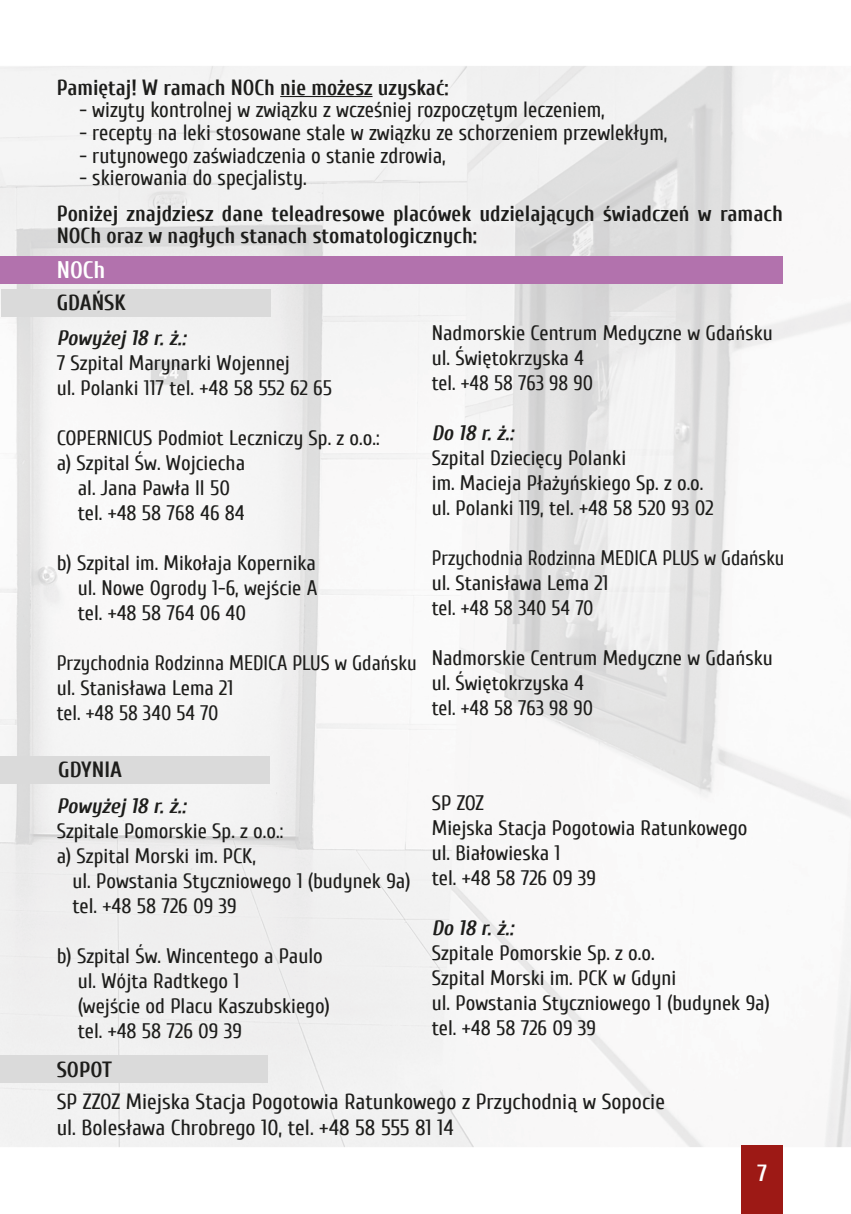
<style>
.page{position:relative;width:851px;height:1214px;background:#fff}
.page>*{position:absolute;margin:0;border:0;box-sizing:border-box;transform-origin:0 0}
.t1{font:700 24px "Cuprum";color:#fff}
.t2{font:700 23.4px "Cuprum";color:#fff}
.t3{font:22px "Cuprum";color:#1d1d1b;scale:.96 1}
.t4{font:700 22px/22px "Cuprum";color:#1d1d1b}
.t5{font:22px/26.4px "Cuprum";color:#1d1d1b}
.t6{font:700 22px "Cuprum";color:#1d1d1b;scale:.96 1}
.t7{font:21px/25px "Cuprum";color:#1d1d1b}
.t8{font:21px/25px "Cuprum";color:#1d1d1b;scale:.96 1}
.t9{font:21px/25px "Cuprum";color:#1d1d1b;scale:.94 1}
.t10{font:italic 700 21px "Cuprum";color:#1d1d1b}
</style>
<div class="page">
<img style="left:0;top:66px;width:850px;height:1147px">
<div style="left:741px;top:1145px;width:41px;height:68px;background:#9d1915"></div>
<hr style="left:280px;top:96px;width:92px;height:1px;background:#1d1d1b">
<div style="left:0;top:256px;width:782px;height:27px;background:#b272ad"></div>
<div style="left:1px;top:289px;width:269px;height:27px;background:#dadada"></div>
<div style="left:0;top:755px;width:269px;height:28px;background:#dadada"></div>
<div style="left:0;top:1054px;width:268px;height:28px;background:#dadada"></div>
<p class="t6" style="left:57px;top:75px;width:409px">Pamiętaj! W ramach NOCh nie możesz uzyskać:</p>
<p class="t3" style="left:79px;top:98px;width:548px">- wizyty kontrolnej w związku z wcześniej rozpoczętym leczeniem,</p>
<p class="t3" style="left:79px;top:120px;width:614px">- recepty na leki stosowane stale w związku ze schorzeniem przewlekłym,</p>
<p class="t3" style="left:79px;top:143px;width:383px">- rutynowego zaświadczenia o stanie zdrowia,</p>
<p class="t3" style="left:79px;top:166px;width:238px">- skierowania do specjalisty.</p>
<p class="t4" style="left:57px;top:203px;width:727px">Poniżej znajdziesz dane teleadresowe placówek udzielających świadczeń w ramach<br>NOCh oraz w nagłych stanach stomatologicznych:</p>
<p class="t1" style="left:57px;top:257px;width:50px">NOCh</p>
<p class="t4" style="left:57px;top:292px;width:24px">Gdańsk</p>
<p class="t10" style="left:57px;top:326px;width:131px">Powyżej 18 r. ż.:</p>
<p class="t7" style="left:57px;top:350px;width:277px">7 Szpital Marynarki Wojennej<br>ul. Polanki 117 tel. +48 58 552 62 65</p>
<p class="t7" style="left:57px;top:425px;width:324px">COPERNICUS Podmiot Leczniczy Sp. z o.o.:</p>
<p class="t7" style="left:57px;top:450px;width:190px">a) Szpital Św. Wojciecha</p>
<p class="t7" style="left:78px;top:475px;width:154px">al. Jana Pawła II 50</p>
<p class="t7" style="left:78px;top:500px;width:168px">tel. +48 58 768 46 84</p>
<p class="t7" style="left:78px;top:550px;width:241px;text-align:justify;text-indent:-21px">b) Szpital im. Mikołaja Kopernika ul. Nowe Ogrody 1-6, wejście A tel. +48 58 764 06 40</p>
<p class="t8" style="left:57px;top:650px;width:376px">Przychodnia Rodzinna MEDICA PLUS w Gdańsku ul. Stanisława Lema 21<br>tel. +48 58 340 54 70</p>
<p class="t4" style="left:58px;top:759px;width:65px">GdYNIA</p>
<p class="t10" style="left:57px;top:794px;width:131px">Powyżej 18 r. ż.:</p>
<p class="t7" style="left:57px;top:818px;width:228px">Szpitale Pomorskie Sp. z o.o.: a) Szpital Morski im. PCK,</p>
<p class="t7" style="left:72px;top:868px;width:339px">ul. Powstania Styczniowego 1 (budynek 9a) tel. +48 58 726 09 39</p>
<p class="t7" style="left:78px;top:943px;width:253px;text-indent:-21px">b) Szpital Św. Wincentego a Paulo ul. Wójta Radtkego 1<br>(wejście od Placu Kaszubskiego) tel. +48 58 726 09 39</p>
<p class="t7" style="left:432px;top:320px;width:342px">Nadmorskie Centrum Medyczne w Gdańsku ul. Świętokrzyska 4<br>tel. +48 58 763 98 90</p>
<p class="t10" style="left:432px;top:421px;width:83px">Do 18 r. ż.:</p>
<p class="t7" style="left:432px;top:445px;width:283px">Szpital Dziecięcy Polanki<br>im. Macieja Płażyńskiego Sp. z o.o. ul. Polanki 119, tel. +48 58 520 93 02</p>
<p class="t9" style="left:432px;top:545px;width:376px">Przychodnia Rodzinna MEDICA PLUS w Gdańsku ul. Stanisława Lema 21<br>tel. +48 58 340 54 70</p>
<p class="t7" style="left:432px;top:645px;width:342px">Nadmorskie Centrum Medyczne w Gdańsku ul. Świętokrzyska 4<br>tel. +48 58 763 98 90</p>
<p class="t7" style="left:432px;top:790px;width:317px">SP ZOZ<br>Miejska Stacja Pogotowia Ratunkowego ul. Białowieska 1<br>tel. +48 58 726 09 39</p>
<p class="t10" style="left:432px;top:915px;width:83px">Do 18 r. ż.:</p>
<p class="t7" style="left:432px;top:940px;width:339px">Szpitale Pomorskie Sp. z o.o.<br>Szpital Morski im. PCK w Gdyni<br>ul. Powstania Styczniowego 1 (budynek 9a) tel. +48 58 726 09 39</p>
<p class="t4" style="left:57px;top:1058px;width:57px">SOPOT</p>
<p class="t5" style="left:57px;top:1088px;width:609px">SP ZZOZ Miejska Stacja Pogotowia Ratunkowego z Przychodnią w Sopocie ul. Bolesława Chrobrego 10, tel. +48 58 555 81 14</p>
<p class="t2" style="left:757px;top:1159px;width:12px">7</p>
</div>
